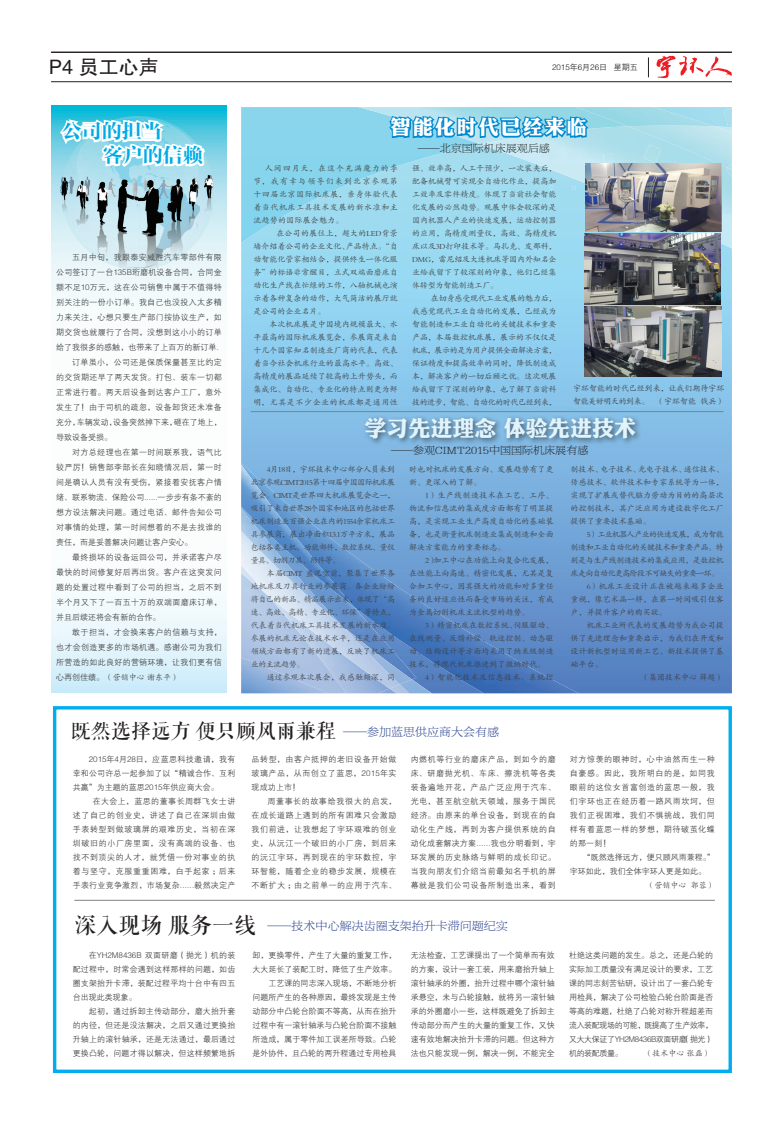
<style>
.page{position:relative;width:783px;height:1123px;background:#fff}
.page>*{position:absolute;margin:0;border:0;box-sizing:border-box;transform-origin:0 0}
.t1{font:22px "DFP Li Jin Hei W8";color:#e1f4fc}
.t2{font:22px "FZQKBYSJW GB1 0";color:#231f20}
.t3{font:20px "FZQKBYSJW GB1 0";color:#231f20}
.t4{font:20px/24px "FZFYSJW GB1 0";color:#00abe5}
.t5{font:20px "DF Li Jin Hei W8";letter-spacing:.1em;color:#fff}
.t6{font:20px "FZHTJW GB1 0";color:#231f20}
.t7{font:12px "FZBYSK GBK1 0";color:#253f8e}
.t8{font:11px "FZBYSK GBK1 0";color:#231f20}
.t9{font:8px/14px "FZZDXK GBK1 0";letter-spacing:.035em;color:#3e3e3f;text-align:justify}
.t10{font:8px/13px "FZKTK GBK1 0";color:#3e3e3f;text-align:justify}
.t11{font:8px/14px "FZZDXK GBK1 0";letter-spacing:.005em;color:#3e3e3f;text-align:right}
.t12{font:8px/14px "FZZDXK GBK1 0";color:#3e3e3f}
.t13{font:8px "FZKTK GBK1 0";letter-spacing:-.045em;color:#3e3e3f}
.t14{font:8px "FZKTK GBK1 0";letter-spacing:-.075em;color:#3e3e3f}
.t15{font:8px "FZKTK GBK1 0";letter-spacing:.045em;color:#3e3e3f}
.t16{font:8px "FZKTK GBK1 0";letter-spacing:.04em;color:#3e3e3f}
.t17{font:8px "FZZDXK GBK1 0";color:#231f20}
.s1{font-family:"FZZDXK GBK1 0"}
.s2{font-family:"FZBYSK GBK1 0";font-size:12px;color:#253f8e}
</style>
<div class="page">
<svg style="left:51px;top:106px;width:176px;height:587px"></svg>
<img style="left:61px;top:106px;width:158px;height:172px">
<svg style="left:241px;top:107px;width:490px;height:586px;background:#7fb3de"></svg>
<svg style="left:648px;top:57px;width:1px;height:20px"></svg>
<hr style="left:51px;top:81px;width:680px;height:1px;background:#231f20">
<hr style="left:51px;top:52px;width:680px;height:1px;background:#231f20">
<svg style="left:656px;top:56px;width:75px;height:22px"></svg>
<div style="left:53px;top:706px;width:678px;height:367px;border:3px solid #00aeef"></div>
<img style="left:584px;top:233px;width:136px;height:72px">
<img style="left:584px;top:307px;width:136px;height:70px">
<img style="left:611px;top:164px;width:109px;height:67px">
<hr style="left:251px;top:411px;width:472px;height:1px;background:#808285">
<hr style="left:74px;top:900px;width:640px;height:1px;background:#808285">
<svg style="left:241px;top:107px;width:370px;height:136px;background:#8fd1e8"></svg>
<div style="left:362px;top:414px;width:280px;height:31px;background:#231f20;opacity:.6"></div>
<svg style="left:57px;top:116px;width:152px;height:54px"></svg>
<h2 class="t6" style="left:49px;top:56px;width:111px">P4 员工心声</h2>
<p class="t17" style="left:552px;top:63px;width:87px">2015年6月26日 星期五</p>
<h2 class="t4" style="left:103px;top:120px;width:101px;text-indent:-41px">公司的担当<br>客户的信赖</h2>
<p class="t9" style="left:72px;top:250px;width:151px">五月中旬，我跟泰安威胜汽车零部件有限</p>
<p class="t9" style="left:56px;top:265px;width:167px">公司签订了一台135B珩磨机设备合同，合同金</p>
<p class="t9" style="left:56px;top:280px;width:167px">额不足10万元，这在公司销售中属于不值得特</p>
<p class="t9" style="left:56px;top:295px;width:167px">别关注的一份小订单。我自己也没投入太多精</p>
<p class="t9" style="left:56px;top:310px;width:167px">力来关注，心想只要生产部门按协议生产，如</p>
<p class="t9" style="left:56px;top:325px;width:167px">期交货也就履行了合同，没想到这小小的订单</p>
<p class="t12" style="left:56px;top:340px;width:164px">给了我很多的感触，也带来了上百万的新订单.</p>
<p class="t9" style="left:72px;top:355px;width:151px">订单虽小，公司还是保质保量甚至比约定</p>
<p class="t9" style="left:56px;top:370px;width:167px">的交货期还早了两天发货。打包、装车一切都</p>
<p class="t9" style="left:56px;top:385px;width:167px">正常进行着。两天后设备到达客户工厂，意外</p>
<p class="t9" style="left:56px;top:400px;width:167px">发生了！由于司机的疏忽，设备卸货还未准备</p>
<p class="t12" style="left:56px;top:415px;width:167px">充分，车辆发动，设备突然掉下来，砸在了地上，</p>
<p class="t9" style="left:56px;top:430px;width:57px">导致设备受损。</p>
<p class="t9" style="left:72px;top:445px;width:151px">对方总经理也在第一时间联系我，语气比</p>
<p class="t9" style="left:56px;top:460px;width:167px">较严厉！销售部李部长在知晓情况后，第一时</p>
<p class="t9" style="left:56px;top:475px;width:167px">间是确认人员有没有受伤，紧接着安抚客户情</p>
<p class="t12" style="left:56px;top:490px;width:167px">绪、联系物流、保险公司......一步步有条不紊的</p>
<p class="t9" style="left:56px;top:505px;width:167px">想方设法解决问题。通过电话、邮件告知公司</p>
<p class="t9" style="left:56px;top:520px;width:167px">对事情的处理，第一时间想着的不是去找谁的</p>
<p class="t12" style="left:56px;top:535px;width:137px">责任，而是妥善解决问题让客户安心。</p>
<p class="t9" style="left:72px;top:550px;width:151px">最终损坏的设备运回公司，并承诺客户尽</p>
<p class="t9" style="left:56px;top:565px;width:167px">最快的时间修复好后再出货。客户在这突发问</p>
<p class="t9" style="left:56px;top:580px;width:167px">题的处置过程中看到了公司的担当，之后不到</p>
<p class="t9" style="left:56px;top:595px;width:167px">半个月又下了一百五十万的双端面磨床订单，</p>
<p class="t12" style="left:56px;top:610px;width:105px">并且后续还将会有新的合作。</p>
<p class="t9" style="left:72px;top:625px;width:151px">敢于担当，才会换来客户的信赖与支持，</p>
<p class="t9" style="left:56px;top:640px;width:167px">也才会创造更多的市场机遇。感谢公司为我们</p>
<p class="t9" style="left:56px;top:655px;width:167px">所营造的如此良好的营销环境，让我们更有信</p>
<p class="t10" style="left:56px;top:671px;width:124px"><span class="s1">心再创佳绩。</span> （营销中心 谢东平）</p>
<h2 class="t5" style="left:390px;top:117px;width:197px">智能化时代已经来临</h2>
<p class="t10" style="left:253px;top:162px;width:146px;text-indent:12px">人间四月天，在这个充满魔力的季节，我有幸与领导们来到北京参观第十四届北京国际机床展，亲身体验代表着当代机床工具技术发展的新水准和主流趋势的国际展会魅力。</p>
<p class="t10" style="left:253px;top:227px;width:146px;text-indent:23px">在公司的展位上，超大的LED背景墙介绍着公司的企业文化、产品特点。“自动智能化管家相结合，提供终生一体化服务”的标语非常醒目，立式双端面磨床自动化生产线在忙绿的工作，八轴机械也演示着各种复杂的动作，大气简洁的展厅就是公司的企业名片。</p>
<p class="t10" style="left:253px;top:318px;width:146px;text-indent:16px">本次机床展是中国境内规模最大、水平最高的国际机床展览会，参展商是来自十几个国家知名制造业厂商的代表，代表着当今社会机床行业的最高水平。高效、高精度的展品延续了较高的上升势头，而集成化、自动化、专业化的特点则更为鲜明，尤其是不少企业的机床都是通用性</p>
<h3 class="t8" style="left:417px;top:143px;width:133px">——北京国际机床展观后感</h3>
<p class="t10" style="left:412px;top:162px;width:146px">强、效率高，人工干预少，一次装夹后，配备机械臂可实现全自动化作业，提高加工效率及零件精度。体现了当前社会智能化发展的必然趋势。观展中体会较深的是国内机器人产业的快速发展，运动控制器的应用，高精度测量仪，高效、高精度机床以及3D打印技术等。马扎克、发那科，DMG，雷尼绍及大连机床等国内外知名企业给我留下了较深刻的印象，他们已经集体转型为智能制造工厂。</p>
<p class="t10" style="left:412px;top:292px;width:146px;text-indent:19px">在切身感受现代工业发展的魅力后，我感觉现代工业自动化的发展，已经成为智能制造和工业自动化的关键技术和重要产品，本届数控机床展，展示的不仅仅是机床，展示的是为用户提供全面解决方案，保证精度和提高效率的同时，降低制造成本，解决客户的一切后顾之忧。这次观展给我留下了深刻的印象，也了解了当前科技的进步，智能、自动化的时代已经到来，</p>
<p class="t10" style="left:573px;top:381px;width:153px">宇环智能的时代已经到来，让我们期待宇环智能美好明天的到来。 （宇环智能 钱兵）</p>
<h1 class="t1" style="left:364px;top:417px;width:273px">学习先进理念 体验先进技术</h1>
<h3 class="t8" style="left:391px;top:444px;width:199px">——参观CIMT2015中国国际机床展有感</h3>
<p class="t10" style="left:251px;top:462px;width:146px;text-indent:16px">4月18日，宇环技术中心部分人员来到北京参观CIMT2015第十四届中国国际机床展览会。CIMT是世界四大机床展览会之一，吸引了来自世界28个国家和地区的包括世界机床制造业百强企业在内的1554余家机床工具参展商，展出净面积13.1万平方米，展品包括各类主机、功能部件，数控系统、量仪量具、切削刀具、附件等。</p>
<p class="t10" style="left:251px;top:566px;width:146px;text-indent:16px">本届CIMT 盛况空前，聚集了世界各地机床及刀具行业的参展商。各企业纷纷将自己的新品、精品展示出来，体现了“高速、高效、高精、专业化、环保”等特点，代表着当代机床工具技术发展的新水准。参展的机床无论在技术水平，还是在应用领域方面都有了新的进展，反映了机床工业的主流趋势。</p>
<p class="t10" style="left:267px;top:670px;width:130px">通过参观本次展会，我感触颇深，同</p>
<p class="t10" style="left:409px;top:462px;width:146px">时也对机床的发展方向、发展趋势有了更新、更深入的了解。</p>
<p class="t10" style="left:409px;top:488px;width:146px;text-indent:16px">1）生产线制造技术在工艺、工序、物流和信息流的集成度方面都有了明显提高，是实现工业生产高度自动化的基础装备，也是衡量机床制造业集成制造和全面解决方案能力的重要标志。</p>
<p class="t10" style="left:409px;top:553px;width:146px;text-indent:16px">2）加工中心在功能上向复合化发展，在性能上向高速、精密化发展，尤其是复合加工中心，因其强大的功能和对多重任务的良好适应性而备受市场的关注，有成为金属切削机床主流机型的趋势。</p>
<p class="t10" style="left:409px;top:618px;width:146px;text-indent:16px">3）精密机床在数控系统、伺服驱动、在线测量、反馈补偿、轨迹控制、动态驱动、结构设计等方面均采用了纳米级制造技术，将现代机床推进到了微纳时代。</p>
<p class="t16" style="left:425px;top:672px;width:130px">4）智能化技术及信息技术、系统控</p>
<p class="t10" style="left:570px;top:462px;width:155px">制技术、电子技术、光电子技术、通信技术、传感技术、软件技术和专家系统等为一体，实现了扩展或替代脑力劳动为目的的高层次的控制技术，其广泛应用为建设数字化工厂提供了重要技术基础。</p>
<p class="t14" style="left:586px;top:529px;width:139px">5）工业机器人产业的快速发展，成为智能</p>
<p class="t13" style="left:570px;top:542px;width:155px">制造和工业自动化的关键技术和重要产品。特</p>
<p class="t13" style="left:570px;top:555px;width:155px">别是与生产线制造技术的集成应用，是数控机</p>
<p class="t14" style="left:570px;top:568px;width:150px">床走向自动化更高阶段不可缺失的重要一环。</p>
<p class="t15" style="left:586px;top:581px;width:139px">6）机床工业设计正在被越来越多企业</p>
<p class="t10" style="left:570px;top:592px;width:155px">重视，像艺术品一样，在第一时间吸引住客</p>
<p class="t10" style="left:570px;top:605px;width:97px">户，并提升客户的购买欲。</p>
<p class="t10" style="left:586px;top:618px;width:139px">机床工业所代表的发展趋势为我公司提</p>
<p class="t10" style="left:570px;top:631px;width:155px">供了先进理念和重要启示，为我们在开发和</p>
<p class="t10" style="left:570px;top:644px;width:155px">设计新机型时运用新工艺、新技术提供了基</p>
<p class="t10" style="left:570px;top:657px;width:33px">础平台。</p>
<p class="t10" style="left:641px;top:670px;width:84px">（集团技术中心 薛超）</p>
<h2 class="t3" style="left:71px;top:720px;width:430px">既然选择远方 便只顾风雨兼程 <span class="s2">——参加蓝思供应商大会有感</span></h2>
<p class="t9" style="left:73px;top:752px;width:164px;text-indent:16px">2015年4月28日，应蓝思科技邀请，我有幸和公司许总一起参加了以“精诚合作、互利共赢”为主题的蓝思2015年供应商大会。</p>
<p class="t9" style="left:73px;top:794px;width:164px;text-indent:20px">在大会上，蓝思的董事长周群飞女士讲述了自己的创业史，讲述了自己在深圳由做手表转型到做玻璃屏的艰难历史，当初在深圳破旧的小厂房里面，没有高端的设备、也找不到顶尖的人才，就凭借一份对事业的执着与坚守，克服重重困难，白手起家；后来手表行业竞争激烈，市场复杂......毅然决定产</p>
<p class="t9" style="left:251px;top:752px;width:146px">品转型，由客户抵押的老旧设备开始做玻璃产品，从而创立了蓝思，2015年实现成功上市！</p>
<p class="t9" style="left:251px;top:794px;width:146px;text-indent:16px">周董事长的故事给我很大的启发，在成长道路上遇到的所有困难只会激励我们前进，让我想起了宇环艰难的创业史，从沅江一个破旧的小厂房，到后来的沅江宇环，再到现在的宇环数控，宇环智能，随着企业的稳步发展，规模在不断扩大；由之前单一的应用于汽车、</p>
<p class="t9" style="left:410px;top:752px;width:146px">内燃机等行业的磨床产品，到如今的磨床、研磨抛光机、车床、擦洗机等各类装备遍地开花，产品广泛应用于汽车、光电，甚至航空航天领域，服务于国民经济。由原来的单台设备，到现在的自动化生产线，再到为客户提供系统的自动化成套解决方案......我也分明看到，宇环发展的历史脉络与鲜明的成长印记。当我向朋友们介绍当前最知名手机的屏幕就是我们公司设备所制造出来，看到</p>
<p class="t9" style="left:569px;top:752px;width:146px">对方惊羡的眼神时，心中油然而生一种自豪感。因此，我所明白的是，如同我眼前的这位女首富创造的蓝思一般，我们宇环也正在经历着一路风雨坎坷，但我们正视困难，我们不惧挑战，我们同样有着蓝思一样的梦想，期待破茧化蝶的那一刻！</p>
<p class="t12" style="left:569px;top:850px;width:146px;text-indent:13px">“既然选择远方，便只顾风雨兼程。”宇环如此，我们全体宇环人更是如此。</p>
<p class="t10" style="left:646px;top:879px;width:70px">（营销中心 郭蓉）</p>
<h1 class="t2" style="left:75px;top:914px;width:183px">深入现场 服务一线</h1>
<h3 class="t7" style="left:267px;top:919px;width:241px">——技术中心解决齿圈支架抬升卡滞问题纪实</h3>
<p class="t9" style="left:73px;top:948px;width:164px;text-indent:16px">在YH2M8436B 双面研磨（抛光）机的装配过程中，时常会遇到这样那样的问题，如齿圈支架抬升卡滞，装配过程平均十台中有四五台出现此类现象。</p>
<p class="t9" style="left:73px;top:1004px;width:164px;text-indent:16px">起初，通过拆卸主传动部分，磨大抬升套的内径，但还是没法解决，之后又通过更换抬升轴上的滚针轴承，还是无法通过，最后通过更换凸轮，问题才得以解决，但这样频繁地拆</p>
<p class="t11" style="left:252px;top:948px;width:146px">卸，更换零件，产生了大量的重复工作，大大延长了装配工时，降低了生产效率。工艺课的同志深入现场，不断地分析<br>问题所产生的各种原因，最终发现是主传动部分中凸轮台阶面不等高，从而在抬升过程中有一滚针轴承与凸轮台阶面不接触所造成，属于零件加工误差所导致。凸轮是外协件，且凸轮的两升程通过专用检具</p>
<p class="t9" style="left:410px;top:948px;width:146px">无法检查，工艺课提出了一个简单而有效的方案，设计一套工装，用来磨抬升轴上滚针轴承的外圈，抬升过程中哪个滚针轴承悬空，未与凸轮接触，就将另一滚针轴承的外圈磨小一些，这样既避免了拆卸主传动部分而产生的大量的重复工作，又快速有效地解决抬升卡滞的问题。但这种方法也只能发现一例，解决一例，不能完全</p>
<p class="t9" style="left:569px;top:948px;width:146px">杜绝这类问题的发生。总之，还是凸轮的实际加工质量没有满足设计的要求，工艺课的同志刻苦钻研，设计出了一套凸轮专用检具，解决了公司检验凸轮台阶面是否等高的难题，杜绝了凸轮对称升程超差而流入装配现场的可能，既提高了生产效率，又大大保证了YH2M8436B双面研磨（抛光）机的装配质量。</p>
<p class="t10" style="left:644px;top:1047px;width:68px">（技术中心 张磊）</p>
</div>
